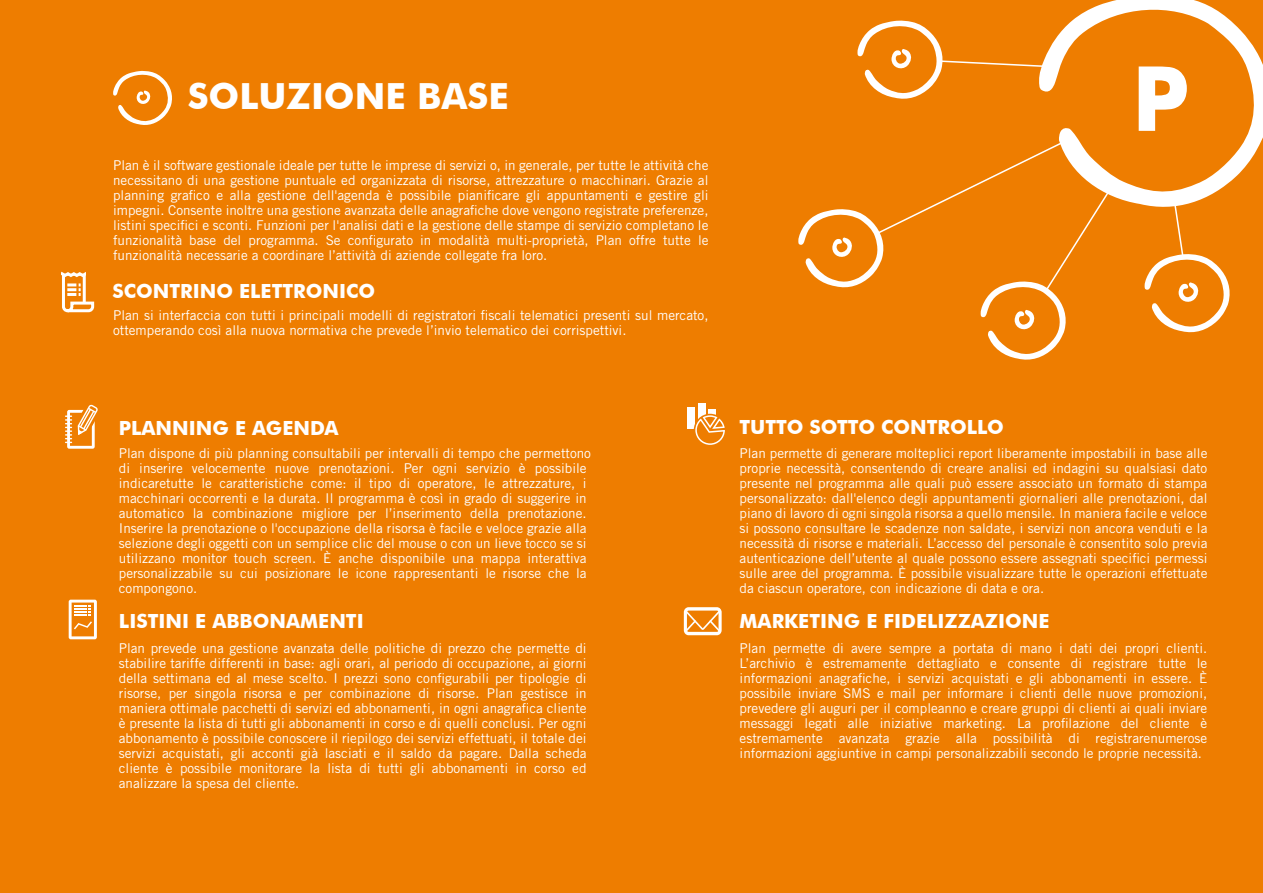
<style>
.page{position:relative;width:1263px;height:893px;background:#ee7d00}
.page>*{position:absolute;margin:0;border:0;box-sizing:border-box;transform-origin:0 0}
.t1{font:700 36px "Futura BT";color:#fff}
.t2{font:700 19.5px "Futura BT";color:#fff}
.t3{font:13.5px/15px "Trade Gothic LT Std";color:#fff;text-align:justify}
</style>
<div class="page">
<svg style="left:1051px;top:0;width:212px;height:205px"></svg>
<svg style="left:1139px;top:67px;width:48px;height:64px"></svg>
<svg style="left:1144px;top:196px;width:88px;height:137px"></svg>
<svg style="left:857px;top:20px;width:194px;height:79px"></svg>
<svg style="left:798px;top:139px;width:316px;height:221px"></svg>
<svg style="left:113px;top:71px;width:59px;height:54px"></svg>
<svg style="left:61px;top:271px;width:34px;height:42px"></svg>
<div style="left:687px;top:407px;width:8px;height:22px;background:#fff"></div>
<svg style="left:708px;top:410px;width:8px;height:5px"></svg>
<div style="left:698px;top:403px;width:8px;height:26px;background:#fff"></div>
<div style="left:694px;top:414px;width:32px;height:32px;background:#ee7d00;border-radius:50%"></div>
<svg style="left:695px;top:415px;width:30px;height:30px"></svg>
<svg style="left:684px;top:607px;width:38px;height:28px"></svg>
<svg style="left:69px;top:600px;width:28px;height:39px"></svg>
<svg style="left:65px;top:404px;width:33px;height:45px"></svg>
<h1 class="t1" style="left:188px;top:74px;width:323px">SOLUZIONE BASE</h1>
<p class="t3" style="left:113px;top:158px;width:597px">Plan è il software gestionale ideale per tutte le imprese di servizi o, in generale, per tutte le attività che necessitano di una gestione puntuale ed organizzata di risorse, attrezzature o macchinari. Grazie al planning grafico e alla gestione dell'agenda è possibile pianificare gli appuntamenti e gestire gli impegni. Consente inoltre una gestione avanzata delle anagrafiche dove vengono registrate preferenze, listini specifici e sconti. Funzioni per l'analisi dati e la gestione delle stampe di servizio completano le funzionalità base del programma. Se configurato in modalità multi-proprietà, Plan offre tutte le funzionalità necessarie a coordinare l’attività di aziende collegate fra loro.</p>
<h2 class="t2" style="left:113px;top:279px;width:264px">SCONTRINO ELETTRONICO</h2>
<p class="t3" style="left:113px;top:308px;width:597px">Plan si interfaccia con tutti i principali modelli di registratori fiscali telematici presenti sul mercato, ottemperando così alla nuova normativa che prevede l’invio telematico dei corrispettivi.</p>
<h2 class="t2" style="left:119px;top:416px;width:221px">PLANNING E AGENDA</h2>
<p class="t3" style="left:119px;top:445px;width:474px;text-align:left">Plan dispone di più planning consultabili per intervalli di tempo che permettono di inserire velocemente nuove prenotazioni. Per ogni servizio è possibile indicaretutte le caratteristiche come: il tipo di operatore, le attrezzature, i macchinari occorrenti e la durata. Il programma è così in grado di suggerire in automatico la combinazione migliore per l’inserimento della prenotazione.<br>Inserire la prenotazione o l'occupazione della risorsa è facile e veloce grazie alla selezione degli oggetti con un semplice clic del mouse o con un lieve tocco se si utilizzano monitor touch screen. È anche disponibile una mappa interattiva personalizzabile su cui posizionare le icone rappresentanti le risorse che la compongono.</p>
<h2 class="t2" style="left:739px;top:415px;width:266px">TUTTO SOTTO CONTROLLO</h2>
<p class="t3" style="left:740px;top:445px;width:469px">Plan permette di generare molteplici report liberamente impostabili in base alle proprie necessità, consentendo di creare analisi ed indagini su qualsiasi dato presente nel programma alle quali può essere associato un formato di stampa personalizzato: dall'elenco degli appuntamenti giornalieri alle prenotazioni, dal piano di lavoro di ogni singola risorsa a quello mensile. In maniera facile e veloce si possono consultare le scadenze non saldate, i servizi non ancora venduti e la necessità di risorse e materiali. L’accesso del personale è consentito solo previa autenticazione dell’utente al quale possono essere assegnati specifici permessi sulle aree del programma. È possibile visualizzare tutte le operazioni effettuate da ciascun operatore, con indicazione di data e ora.</p>
<h2 class="t2" style="left:119px;top:609px;width:246px">LISTINI E ABBONAMENTI</h2>
<h2 class="t2" style="left:739px;top:609px;width:311px">MARKETING E FIDELIZZAZIONE</h2>
<p class="t3" style="left:119px;top:640px;width:469px">Plan prevede una gestione avanzata delle politiche di prezzo che permette di stabilire tariffe differenti in base: agli orari, al periodo di occupazione, ai giorni della settimana ed al mese scelto. I prezzi sono configurabili per tipologie di risorse, per singola risorsa e per combinazione di risorse. Plan gestisce in maniera ottimale pacchetti di servizi ed abbonamenti, in ogni anagrafica cliente è presente la lista di tutti gli abbonamenti in corso e di quelli conclusi. Per ogni abbonamento è possibile conoscere il riepilogo dei servizi effettuati, il totale dei servizi acquistati, gli acconti già lasciati e il saldo da pagare. Dalla scheda cliente è possibile monitorare la lista di tutti gli abbonamenti in corso ed analizzare la spesa del cliente.</p>
<p class="t3" style="left:740px;top:640px;width:469px">Plan permette di avere sempre a portata di mano i dati dei propri clienti.<br>L’archivio è estremamente dettagliato e consente di registrare tutte le informazioni anagrafiche, i servizi acquistati e gli abbonamenti in essere. È possibile inviare SMS e mail per informare i clienti delle nuove promozioni, prevedere gli auguri per il compleanno e creare gruppi di clienti ai quali inviare messaggi legati alle iniziative marketing. La profilazione del cliente è estremamente avanzata grazie alla possibilità di registrarenumerose informazioni aggiuntive in campi personalizzabili secondo le proprie necessità.</p>
</div>
